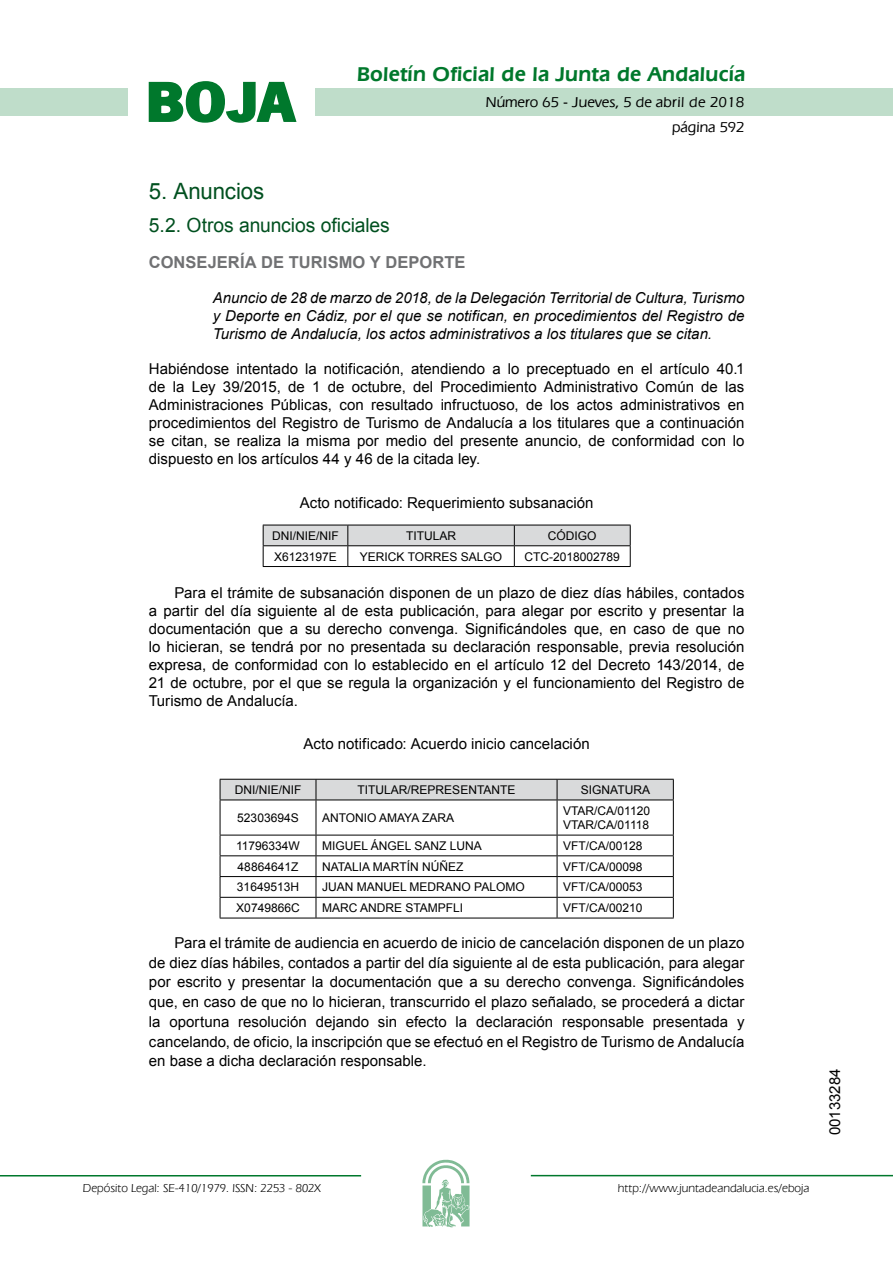
<style>
.page{position:relative;width:893px;height:1263px;background:#fff}
.page>*{position:absolute;margin:0;border:0;box-sizing:border-box;transform-origin:0 0}
.t1{font:700 57.75px "News Got T";color:#00782c;scale:1.14 1}
.t2{font:22.5px "Arial";letter-spacing:-.005em;color:#00501f}
.t3{font:600 21px "Eras IT Cby BT";letter-spacing:.01em;color:#00782c}
.t4{font:19.5px "Arial";letter-spacing:-.005em;color:#00501f}
.t5{font:700 16.5px "Arial";letter-spacing:.005em;color:#707173}
.t6{font:15px/18px "Arial";color:#000;text-align:justify}
.t7{font:italic 15px/18px "Arial";color:#000;text-align:justify}
.t8{font:500 15px/24.5px "Eras IT Cby BT";color:#000;text-align:right}
.t9{font:12px/14.4px "Arial";color:#000}
.t10{font:12px "Eras IT Cby BT";color:#000}
</style>
<div class="page">
<div style="left:315px;top:88px;width:577px;height:28px;background:#bfddca"></div>
<div style="left:0;top:88px;width:128px;height:28px;background:#bfddca"></div>
<hr style="left:0;top:1175px;width:361px;height:2px;background:#00782c">
<svg style="left:422px;top:1159px;width:47px;height:68px"></svg>
<hr style="left:531px;top:1175px;width:361px;height:1px;background:#00782c">
<svg style="left:148px;top:81px;width:149px;height:42px"></svg>
<svg style="left:263px;top:525px;width:368px;height:41px"></svg>
<hr style="left:263px;top:566px;width:85px;height:1px;background:#000">
<hr style="left:348px;top:566px;width:166px;height:1px;background:#000">
<hr style="left:514px;top:566px;width:116px;height:1px;background:#000">
<svg style="left:220px;top:779px;width:454px;height:21px;background:#cacbcc"></svg>
<hr style="left:220px;top:800px;width:96px;height:1px;background:#000">
<hr style="left:220px;top:800px;width:1px;height:35px;background:#000">
<hr style="left:316px;top:800px;width:241px;height:1px;background:#000">
<hr style="left:315px;top:800px;width:1px;height:35px;background:#000">
<hr style="left:557px;top:800px;width:116px;height:1px;background:#000">
<hr style="left:556px;top:800px;width:1px;height:35px;background:#000">
<hr style="left:673px;top:800px;width:1px;height:35px;background:#000">
<hr style="left:220px;top:835px;width:96px;height:1px;background:#000">
<hr style="left:316px;top:835px;width:241px;height:1px;background:#000">
<hr style="left:557px;top:835px;width:116px;height:1px;background:#000">
<hr style="left:220px;top:855px;width:96px;height:1px;background:#000">
<hr style="left:316px;top:855px;width:241px;height:1px;background:#000">
<hr style="left:557px;top:855px;width:116px;height:1px;background:#000">
<hr style="left:220px;top:876px;width:96px;height:1px;background:#000">
<hr style="left:316px;top:876px;width:241px;height:1px;background:#000">
<hr style="left:557px;top:876px;width:116px;height:1px;background:#000">
<hr style="left:220px;top:897px;width:96px;height:1px;background:#000">
<svg style="left:220px;top:835px;width:1px;height:83px"></svg>
<hr style="left:316px;top:897px;width:241px;height:1px;background:#000">
<svg style="left:315px;top:835px;width:1px;height:83px"></svg>
<hr style="left:557px;top:897px;width:116px;height:1px;background:#000">
<svg style="left:556px;top:835px;width:1px;height:83px"></svg>
<svg style="left:673px;top:835px;width:1px;height:83px"></svg>
<hr style="left:220px;top:918px;width:96px;height:1px;background:#000">
<hr style="left:316px;top:918px;width:241px;height:1px;background:#000">
<hr style="left:557px;top:918px;width:116px;height:1px;background:#000">
<h1 class="t1" style="left:145px;top:68px;width:133px">BOJA</h1>
<h3 class="t3" style="left:357px;top:62px;width:390px">Boletín Oficial de la Junta de Andalucía</h3>
<p class="t8" style="left:486px;top:90px;width:260px">Número 65 - Jueves, 5 de abril de 2018 página 592</p>
<h2 class="t2" style="left:149px;top:177px;width:117px">5. Anuncios</h2>
<h3 class="t4" style="left:149px;top:212px;width:242px">5.2. Otros anuncios oficiales</h3>
<p class="t5" style="left:149px;top:251px;width:318px">CONSEJERÍA DE TURISMO Y DEPORTE</p>
<p class="t7" style="left:213px;top:289px;width:533px">Anuncio de 28 de marzo de 2018, de la Delegación Territorial de Cultura, Turismo y Deporte en Cádiz, por el que se notifican, en procedimientos del Registro de Turismo de Andalucía, los actos administrativos a los titulares que se citan.</p>
<p class="t6" style="left:149px;top:360px;width:597px">Habiéndose intentado la notificación, atendiendo a lo preceptuado en el artículo 40.1 de la Ley 39/2015, de 1 de octubre, del Procedimiento Administrativo Común de las Administraciones Públicas, con resultado infructuoso, de los actos administrativos en procedimientos del Registro de Turismo de Andalucía a los titulares que a continuación se citan, se realiza la misma por medio del presente anuncio, de conformidad con lo dispuesto en los artículos 44 y 46 de la citada ley.</p>
<p class="t6" style="left:300px;top:494px;width:295px">Acto notificado: Requerimiento subsanación</p>
<p class="t9" style="left:272px;top:529px;width:68px">DNI/NIE/NIF</p>
<p class="t9" style="left:406px;top:529px;width:52px">TITULAR</p>
<p class="t9" style="left:548px;top:529px;width:50px">CÓDIGO</p>
<p class="t9" style="left:274px;top:549px;width:64px">X6123197E</p>
<p class="t9" style="left:360px;top:549px;width:144px">YERICK TORRES SALGO</p>
<p class="t9" style="left:524px;top:549px;width:97px">CTC-2018002789</p>
<p class="t6" style="left:149px;top:583px;width:597px;text-indent:26px">Para el trámite de subsanación disponen de un plazo de diez días hábiles, contados a partir del día siguiente al de esta publicación, para alegar por escrito y presentar la documentación que a su derecho convenga. Significándoles que, en caso de que no lo hicieran, se tendrá por no presentada su declaración responsable, previa resolución expresa, de conformidad con lo establecido en el artículo 12 del Decreto 143/2014, de 21 de octubre, por el que se regula la organización y el funcionamiento del Registro de Turismo de Andalucía.</p>
<p class="t6" style="left:303px;top:735px;width:287px">Acto notificado: Acuerdo inicio cancelación</p>
<p class="t9" style="left:235px;top:783px;width:68px">DNI/NIE/NIF</p>
<p class="t9" style="left:357px;top:783px;width:159px">TITULAR/REPRESENTANTE</p>
<p class="t9" style="left:581px;top:783px;width:71px">SIGNATURA</p>
<p class="t9" style="left:237px;top:811px;width:63px">52303694S</p>
<p class="t9" style="left:322px;top:811px;width:134px">ANTONIO AMAYA ZARA</p>
<p class="t9" style="left:563px;top:803px;width:88px">VTAR/CA/01120<br>VTAR/CA/01118</p>
<p class="t9" style="left:236px;top:839px;width:65px">11796334W</p>
<p class="t9" style="left:322px;top:839px;width:161px">MIGUEL ÁNGEL SANZ LUNA</p>
<p class="t9" style="left:563px;top:839px;width:81px">VFT/CA/00128</p>
<p class="t9" style="left:238px;top:859px;width:62px">48864641Z</p>
<p class="t9" style="left:322px;top:859px;width:143px">NATALIA MARTÍN NÚÑEZ</p>
<p class="t9" style="left:563px;top:859px;width:81px">VFT/CA/00098</p>
<p class="t9" style="left:237px;top:880px;width:64px">31649513H</p>
<p class="t9" style="left:322px;top:880px;width:204px">JUAN MANUEL MEDRANO PALOMO</p>
<p class="t9" style="left:563px;top:880px;width:81px">VFT/CA/00053</p>
<p class="t9" style="left:236px;top:901px;width:65px">X0749866C</p>
<p class="t9" style="left:322px;top:901px;width:143px">MARC ANDRE STAMPFLI</p>
<p class="t9" style="left:563px;top:901px;width:81px">VFT/CA/00210</p>
<p class="t6" style="left:149px;top:933px;width:597px;line-height:19.6px;text-indent:26px">Para el trámite de audiencia en acuerdo de inicio de cancelación disponen de un plazo de diez días hábiles, contados a partir del día siguiente al de esta publicación, para alegar por escrito y presentar la documentación que a su derecho convenga. Significándoles que, en caso de que no lo hicieran, transcurrido el plazo señalado, se procederá a dictar la oportuna resolución dejando sin efecto la declaración responsable presentada y cancelando, de oficio, la inscripción que se efectuó en el Registro de Turismo de Andalucía en base a dicha declaración responsable.</p>
<p class="t10" style="left:83px;top:1181px;width:239px">Depósito Legal: SE-410/1979. ISSN: 2253 - 802X</p>
<p class="t10" style="left:618px;top:1181px;width:193px">http://www.juntadeandalucia.es/eboja</p>
<p class="t6" style="left:826px;top:1135px;width:68px;rotate:-90deg">00133284</p>
</div>
